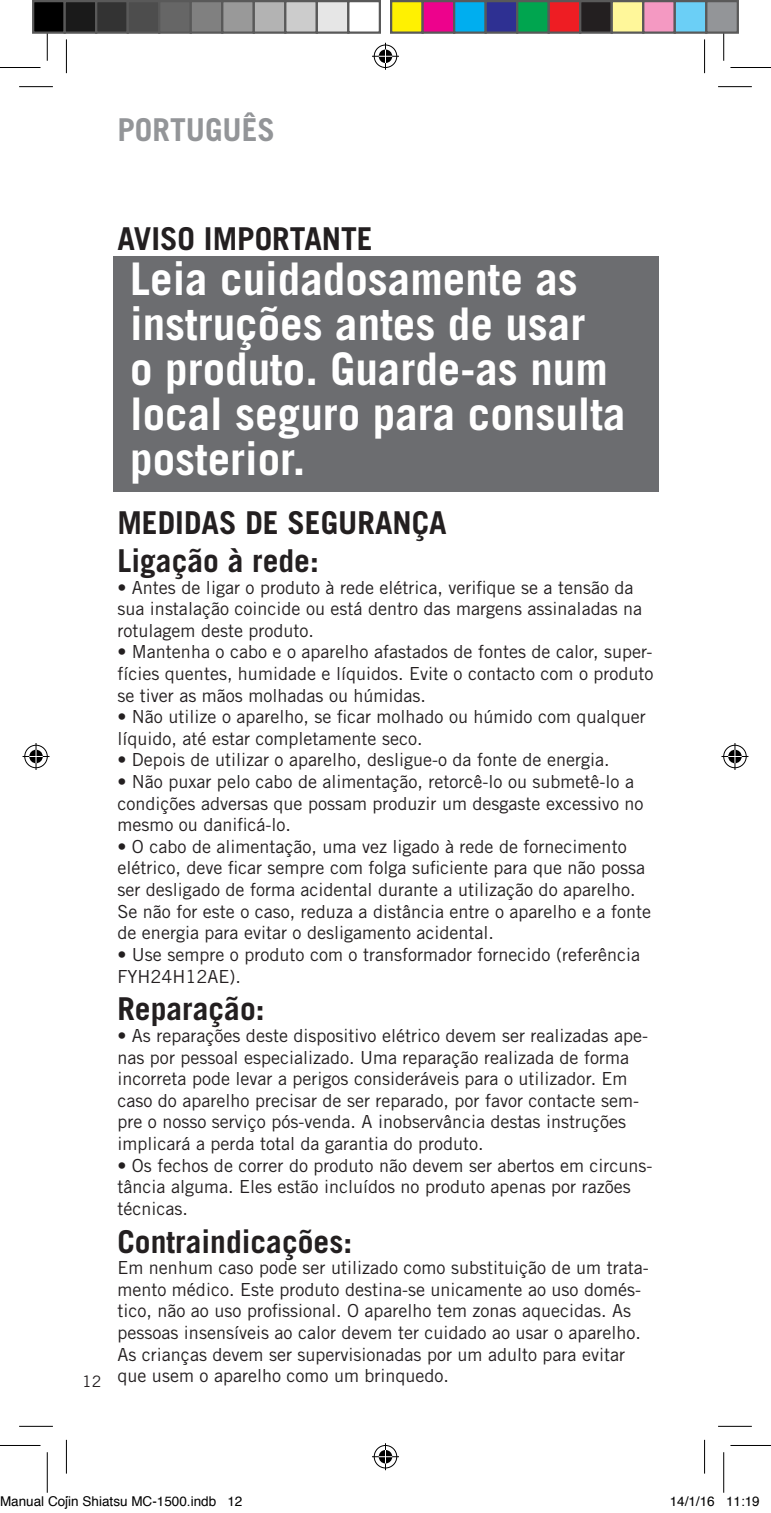
<style>
.page{position:relative;width:771px;height:1513px;background:#fff}
.page>*{position:absolute;margin:0;border:0;box-sizing:border-box;transform-origin:0 0}
.t1{font:700 45px/45px "Trade Gothic LT Std";color:#fff}
.t2{font:700 31.5px/37.8px "Trade Gothic LT Std";color:#231f20}
.t3{font:700 31.5px "Trade Gothic LT Std";color:#939598}
.t4{font:18px/21.6px "Trade Gothic LT Std";color:#231f20}
.t5{font:15.75px "Trade Gothic LT Std";color:#231f20}
.t6{font:13.5px "Helvetica";color:#000}
</style>
<div class="page">
<div style="left:113px;top:256px;width:545px;height:236px;background:#6c6d70"></div>
<hr style="left:19px;top:86px;width:34px;height:1px;background:#000">
<hr style="left:718px;top:86px;width:33px;height:1px;background:#000">
<hr style="left:19px;top:1426px;width:34px;height:1px;background:#000">
<hr style="left:718px;top:1426px;width:33px;height:1px;background:#000">
<hr style="left:66px;top:39px;width:1px;height:34px;background:#000">
<hr style="left:66px;top:1439px;width:1px;height:34px;background:#000">
<hr style="left:704px;top:39px;width:1px;height:34px;background:#000">
<hr style="left:704px;top:1439px;width:1px;height:34px;background:#000">
<hr style="left:0;top:67px;width:40px;height:1px;background:#000">
<hr style="left:730px;top:67px;width:41px;height:1px;background:#000">
<hr style="left:0;top:1445px;width:40px;height:1px;background:#000">
<hr style="left:730px;top:1445px;width:41px;height:1px;background:#000">
<hr style="left:47px;top:20px;width:1px;height:41px;background:#000">
<hr style="left:47px;top:1452px;width:1px;height:40px;background:#000">
<hr style="left:723px;top:20px;width:1px;height:41px;background:#000">
<hr style="left:723px;top:1452px;width:1px;height:40px;background:#000">
<svg style="left:372px;top:43px;width:27px;height:27px"></svg>
<svg style="left:372px;top:1443px;width:27px;height:27px"></svg>
<svg style="left:23px;top:743px;width:27px;height:27px"></svg>
<svg style="left:721px;top:743px;width:27px;height:27px"></svg>
<div style="left:33px;top:1px;width:32px;height:32px;background:#000"></div>
<div style="left:32px;top:0;width:34px;height:34px;border:2px solid #595959"></div>
<div style="left:65px;top:1px;width:31px;height:32px;background:#1a1a1a"></div>
<div style="left:64px;top:0;width:33px;height:34px;border:2px solid #595959"></div>
<div style="left:96px;top:1px;width:32px;height:32px;background:#333"></div>
<div style="left:95px;top:0;width:34px;height:34px;border:2px solid #595959"></div>
<div style="left:128px;top:1px;width:31px;height:32px;background:#4d4d4d"></div>
<div style="left:127px;top:0;width:33px;height:34px;border:2px solid #595959"></div>
<div style="left:159px;top:1px;width:32px;height:32px;background:#666"></div>
<div style="left:158px;top:0;width:34px;height:34px;border:2px solid #595959"></div>
<div style="left:191px;top:1px;width:31px;height:32px;background:#808080"></div>
<div style="left:190px;top:0;width:33px;height:34px;border:2px solid #595959"></div>
<div style="left:222px;top:1px;width:32px;height:32px;background:#999"></div>
<div style="left:221px;top:0;width:34px;height:34px;border:2px solid #595959"></div>
<div style="left:254px;top:1px;width:31px;height:32px;background:#b3b3b3"></div>
<div style="left:253px;top:0;width:33px;height:34px;border:2px solid #595959"></div>
<div style="left:285px;top:1px;width:32px;height:32px;background:#ccc"></div>
<div style="left:284px;top:0;width:34px;height:34px;border:2px solid #595959"></div>
<div style="left:317px;top:1px;width:31px;height:32px;background:#e6e6e6"></div>
<div style="left:316px;top:0;width:33px;height:34px;border:2px solid #595959"></div>
<div style="left:347px;top:0;width:34px;height:34px;border:2px solid #595959"></div>
<div style="left:391px;top:1px;width:31px;height:32px;background:#fff101"></div>
<div style="left:390px;top:0;width:34px;height:34px;border:2px solid #595959"></div>
<div style="left:422px;top:1px;width:32px;height:32px;background:#ed028c"></div>
<div style="left:421px;top:0;width:34px;height:34px;border:2px solid #595959"></div>
<div style="left:454px;top:1px;width:31px;height:32px;background:#00aeef"></div>
<div style="left:453px;top:0;width:34px;height:34px;border:2px solid #595959"></div>
<div style="left:485px;top:1px;width:32px;height:32px;background:#2e3092"></div>
<div style="left:484px;top:0;width:34px;height:34px;border:2px solid #595959"></div>
<div style="left:517px;top:1px;width:31px;height:32px;background:#00a54f"></div>
<div style="left:516px;top:0;width:34px;height:34px;border:2px solid #595959"></div>
<div style="left:548px;top:1px;width:32px;height:32px;background:#ee1d23"></div>
<div style="left:547px;top:0;width:34px;height:34px;border:2px solid #595959"></div>
<div style="left:580px;top:1px;width:31px;height:32px;background:#231f20"></div>
<div style="left:579px;top:0;width:34px;height:34px;border:2px solid #595959"></div>
<div style="left:611px;top:1px;width:32px;height:32px;background:#fff79a"></div>
<div style="left:610px;top:0;width:34px;height:34px;border:2px solid #595959"></div>
<div style="left:643px;top:1px;width:31px;height:32px;background:#f499c2"></div>
<div style="left:642px;top:0;width:34px;height:34px;border:2px solid #595959"></div>
<div style="left:674px;top:1px;width:32px;height:32px;background:#6bcff6"></div>
<div style="left:673px;top:0;width:34px;height:34px;border:2px solid #595959"></div>
<div style="left:706px;top:1px;width:31px;height:32px;background:#939598"></div>
<div style="left:705px;top:0;width:34px;height:34px;border:2px solid #595959"></div>
<h2 class="t3" style="left:117px;top:111px;width:159px">PORTUGUÊS</h2>
<p class="t5" style="left:82px;top:1371px;width:21px">12</p>
<h2 class="t2" style="left:117px;top:219px;width:257px">AVISO IMPORTANTE</h2>
<h1 class="t1" style="left:130px;top:255px;width:497px">Leia cuidadosamente as instruções antes de usar<br>o produto. Guarde-as num local seguro para consulta posterior.</h1>
<h2 class="t2" style="left:117px;top:503px;width:331px">MEDIDAS DE SEGURANÇA<br>Ligação à rede:</h2>
<p class="t4" style="left:117px;top:576px;width:526px">• Antes de ligar o produto à rede elétrica, verifique se a tensão da sua instalação coincide ou está dentro das margens assinaladas na rotulagem deste produto.</p>
<p class="t4" style="left:117px;top:641px;width:537px;text-align:justify">• Mantenha o cabo e o aparelho afastados de fontes de calor, super&shy;fícies quentes, humidade e líquidos. Evite o contacto com o produto se tiver as mãos molhadas ou húmidas.</p>
<p class="t4" style="left:117px;top:706px;width:529px">• Não utilize o aparelho, se ficar molhado ou húmido com qualquer líquido, até estar completamente seco.</p>
<p class="t4" style="left:117px;top:749px;width:493px">• Depois de utilizar o aparelho, desligue-o da fonte de energia.</p>
<p class="t4" style="left:117px;top:770px;width:527px">• Não puxar pelo cabo de alimentação, retorcê-lo ou submetê-lo a condições adversas que possam produzir um desgaste excessivo no mesmo ou danificá-lo.</p>
<p class="t4" style="left:117px;top:835px;width:535px">• O cabo de alimentação, uma vez ligado à rede de fornecimento elétrico, deve ficar sempre com folga suficiente para que não possa ser desligado de forma acidental durante a utilização do aparelho.<br>Se não for este o caso, reduza a distância entre o aparelho e a fonte de energia para evitar o desligamento acidental.</p>
<p class="t4" style="left:117px;top:943px;width:524px">• Use sempre o produto com o transformador fornecido (referência<br>FYH24H12AE).</p>
<h2 class="t2" style="left:117px;top:989px;width:149px">Reparação:</h2>
<p class="t4" style="left:117px;top:1024px;width:532px">• As reparações deste dispositivo elétrico devem ser realizadas ape&shy;nas por pessoal especializado. Uma reparação realizada de forma incorreta pode levar a perigos consideráveis para o utilizador. Em caso do aparelho precisar de ser reparado, por favor contacte sem&shy;pre o nosso serviço pós-venda. A inobservância destas instruções implicará a perda total da garantia do produto.</p>
<p class="t4" style="left:117px;top:1154px;width:536px">• Os fechos de correr do produto não devem ser abertos em circuns&shy;tância alguma. Eles estão incluídos no produto apenas por razões técnicas.</p>
<h2 class="t2" style="left:117px;top:1222px;width:236px">Contraindicações:</h2>
<p class="t4" style="left:117px;top:1256px;width:532px">Em nenhum caso pode ser utilizado como substituição de um trata&shy;mento médico. Este produto destina-se unicamente ao uso domés&shy;tico, não ao uso profissional. O aparelho tem zonas aquecidas. As pessoas insensíveis ao calor devem ter cuidado ao usar o aparelho.<br>As crianças devem ser supervisionadas por um adulto para evitar que usem o aparelho como um brinquedo.</p>
<p class="t6" style="left:0;top:1491px;width:244px">Manual Cojín Shiatsu MC-1500.indb 12</p>
<p class="t6" style="left:669px;top:1491px;width:92px">14/1/16 11:19</p>
</div>
